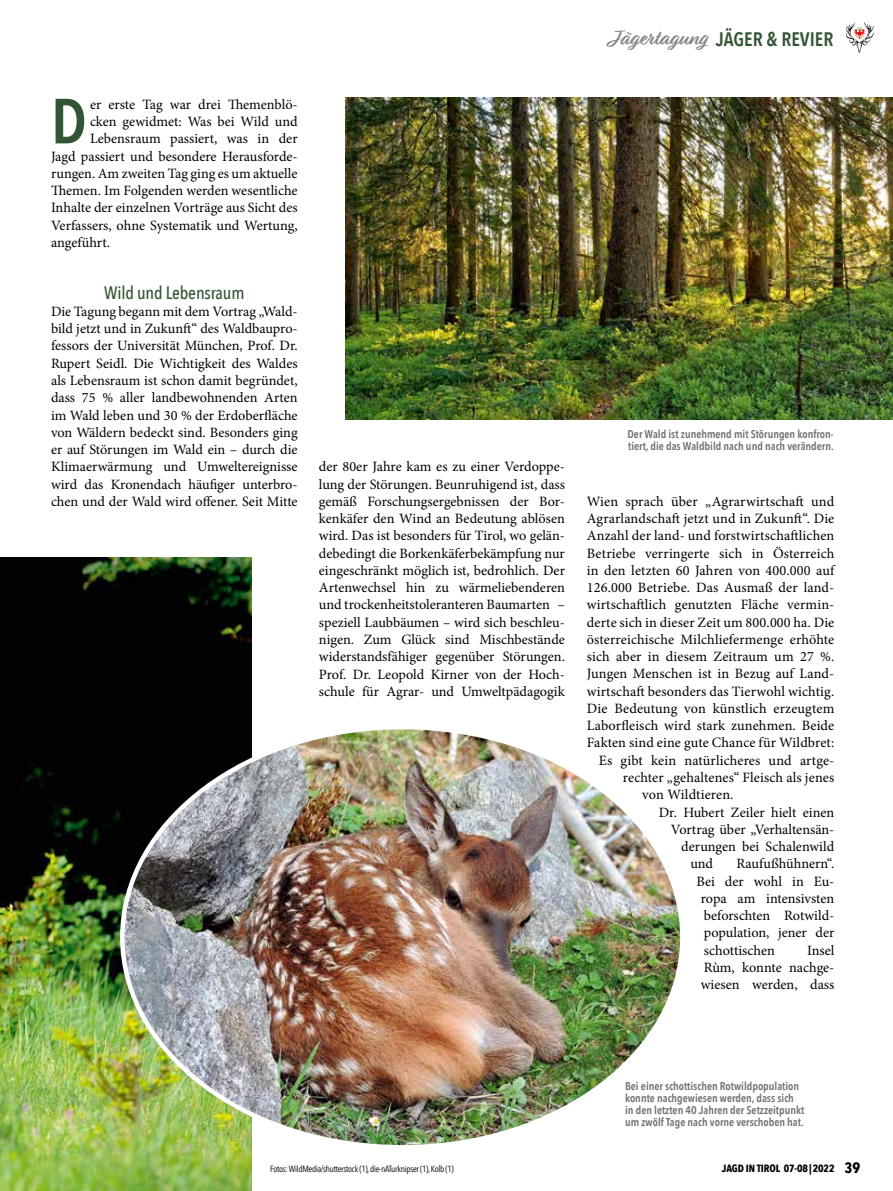
<style>
.page{position:relative;width:893px;height:1191px;background:#fff}
.page>*{position:absolute;margin:0;border:0;box-sizing:border-box;transform-origin:0 0}
.t1{font:600 63px "Avenir Next Condensed";color:#345535}
.t2{font:600 19.5px "Avenir Next Condensed";color:#345535}
.t3{font:500 18px "Avenir Next Condensed";letter-spacing:-.01em;color:#345535}
.t4{font:14.25px/17.2px "Minion Pro";letter-spacing:.005em;color:#000;text-align:justify}
.t5{font:600 11.25px/12px "Avenir Next Condensed";color:#6f6f6e}
.t6{font:700 10.5px "Avenir Next Condensed";letter-spacing:-.01em;color:#000}
.t7{font:9px "Avenir Next Condensed";letter-spacing:-.03em;color:#000}
.s1{font-family:"Relation";font-weight:700;font-size:22.5px;color:#878786}
.s2{font-size:15px}
</style>
<div class="page">
<svg style="left:846px;top:23px;width:28px;height:30px"></svg>
<img style="left:0;top:557px;width:252px;height:634px">
<img style="left:345px;top:98px;width:548px;height:321px">
<img style="left:122px;top:727px;width:558px;height:420px">
<h1 class="t1" style="left:51px;top:67px;width:37px">D</h1>
<p class="t4" style="left:90px;top:96px;width:209px">er erste Tag war drei Themenblö-</p>
<p class="t4" style="left:90px;top:113px;width:209px">cken gewidmet: Was bei Wild und</p>
<p class="t4" style="left:90px;top:130px;width:209px">Lebensraum passiert, was in der</p>
<p class="t4" style="left:51px;top:148px;width:248px">Jagd passiert und besondere Herausforde-</p>
<p class="t4" style="left:51px;top:165px;width:248px">rungen. Am zweiten Tag ging es um aktuelle</p>
<p class="t4" style="left:51px;top:182px;width:248px">Themen. Im Folgenden werden wesentliche</p>
<p class="t4" style="left:51px;top:199px;width:248px">Inhalte der einzelnen Vorträge aus Sicht des</p>
<p class="t4" style="left:51px;top:217px;width:248px">Verfassers, ohne Systematik und Wertung,</p>
<p class="t4" style="left:51px;top:234px;width:60px">angeführt.</p>
<p class="t3" style="left:104px;top:281px;width:142px">Wild und Lebensraum</p>
<p class="t4" style="left:51px;top:303px;width:248px">Die Tagung begann mit dem Vortrag „Wald&shy;bild jetzt und in Zukunft“ des Waldbaupro&shy;fessors der Universität München, Prof. Dr.<br>Rupert Seidl. Die Wichtigkeit des Waldes als Lebensraum ist schon damit begründet, dass 75 % aller landbewohnenden Arten im Wald leben und 30 % der Erdoberfläche von Wäldern bedeckt sind. Besonders ging er auf Störungen im Wald ein – durch die Klimaerwärmung und Umweltereignisse wird das Kronendach häufiger unterbro&shy;chen und der Wald wird offener. Seit Mitte</p>
<p class="t4" style="left:319px;top:458px;width:248px">der 80er Jahre kam es zu einer Verdoppe&shy;lung der Störungen. Beunruhigend ist, dass gemäß Forschungsergebnissen der Bor&shy;kenkäfer den Wind an Bedeutung ablösen wird. Das ist besonders für Tirol, wo gelän&shy;debedingt die Borkenkäferbekämpfung nur eingeschränkt möglich ist, bedrohlich. Der Artenwechsel hin zu wärmeliebenderen und trockenheitstoleranteren Baumarten – speziell Laubbäumen – wird sich beschleu&shy;nigen. Zum Glück sind Mischbestände widerstandsfähiger gegenüber Störungen.<br>Prof. Dr. Leopold Kirner von der Hoch&shy;schule für Agrar- und Umweltpädagogik</p>
<h2 class="t2" style="left:611px;top:22px;width:224px"><span class="s1">Jägertagung</span> JÄGER &amp; REVIER</h2>
<p class="t5" style="left:628px;top:427px;width:208px">Der Wald ist zunehmend mit Störungen konfron&shy;tiert, die das Waldbild nach und nach verändern.</p>
<p class="t4" style="left:587px;top:492px;width:249px">Wien sprach über „Agrarwirtschaft und</p>
<p class="t4" style="left:587px;top:510px;width:249px">Agrarlandschaft jetzt und in Zukunft“. Die</p>
<p class="t4" style="left:587px;top:527px;width:249px">Anzahl der land- und forstwirtschaftlichen</p>
<p class="t4" style="left:587px;top:544px;width:249px">Betriebe verringerte sich in Österreich</p>
<p class="t4" style="left:587px;top:562px;width:249px">in den letzten 60 Jahren von 400.000 auf</p>
<p class="t4" style="left:587px;top:579px;width:249px">126.000 Betriebe. Das Ausmaß der land-</p>
<p class="t4" style="left:587px;top:596px;width:249px">wirtschaftlich genutzten Fläche vermin-</p>
<p class="t4" style="left:587px;top:613px;width:249px">derte sich in dieser Zeit um 800.000 ha. Die</p>
<p class="t4" style="left:587px;top:631px;width:249px">österreichische Milchliefermenge erhöhte</p>
<p class="t4" style="left:587px;top:648px;width:249px">sich aber in diesem Zeitraum um 27 %.</p>
<p class="t4" style="left:587px;top:665px;width:249px">Jungen Menschen ist in Bezug auf Land-</p>
<p class="t4" style="left:587px;top:682px;width:249px">wirtschaft besonders das Tierwohl wichtig.</p>
<p class="t4" style="left:587px;top:700px;width:249px">Die Bedeutung von künstlich erzeugtem</p>
<p class="t4" style="left:587px;top:717px;width:249px">Laborfleisch wird stark zunehmen. Beide</p>
<p class="t4" style="left:587px;top:734px;width:249px">Fakten sind eine gute Chance für Wildbret:</p>
<p class="t4" style="left:599px;top:751px;width:237px">Es gibt kein natürlicheres und artge-</p>
<p class="t4" style="left:623px;top:769px;width:213px">rechter „gehaltenes“ Fleisch als jenes</p>
<p class="t4" style="left:642px;top:786px;width:93px">von Wildtieren.</p>
<p class="t4" style="left:659px;top:803px;width:177px">Dr. Hubert Zeiler hielt einen</p>
<p class="t4" style="left:671px;top:820px;width:165px">Vortrag über „Verhaltensän-</p>
<p class="t4" style="left:681px;top:838px;width:154px">derungen bei Schalenwild</p>
<p class="t4" style="left:690px;top:855px;width:24px">und</p>
<p class="t4" style="left:736px;top:855px;width:99px">Raufußhühnern“.</p>
<p class="t4" style="left:696px;top:872px;width:140px">Bei der wohl in Eu-</p>
<p class="t4" style="left:701px;top:889px;width:135px">ropa am intensivsten</p>
<p class="t4" style="left:704px;top:907px;width:132px">beforschten Rotwild-</p>
<p class="t4" style="left:704px;top:924px;width:132px">population, jener der</p>
<p class="t4" style="left:704px;top:941px;width:73px">schottischen</p>
<p class="t4" style="left:701px;top:941px;width:135px;text-indent:106px">Insel Rùm, konnte nachge&shy;wiesen werden, dass</p>
<p class="t7" style="left:270px;top:1161px;width:185px">Fotos: WildMedia/shutterstock (1), die-nATurknipser (1), Kolb (1)</p>
<p class="t5" style="left:625px;top:1079px;width:181px">Bei einer schottischen Rotwildpopulation konnte nachgewiesen werden, dass sich in den letzten 40 Jahren der Setzzeitpunkt um zwölf Tage nach vorne verschoben hat.</p>
<p class="t6" style="left:722px;top:1161px;width:140px">JAGD IN TIROL 07-08|2022 <span class="s2">39</span></p>
</div>
